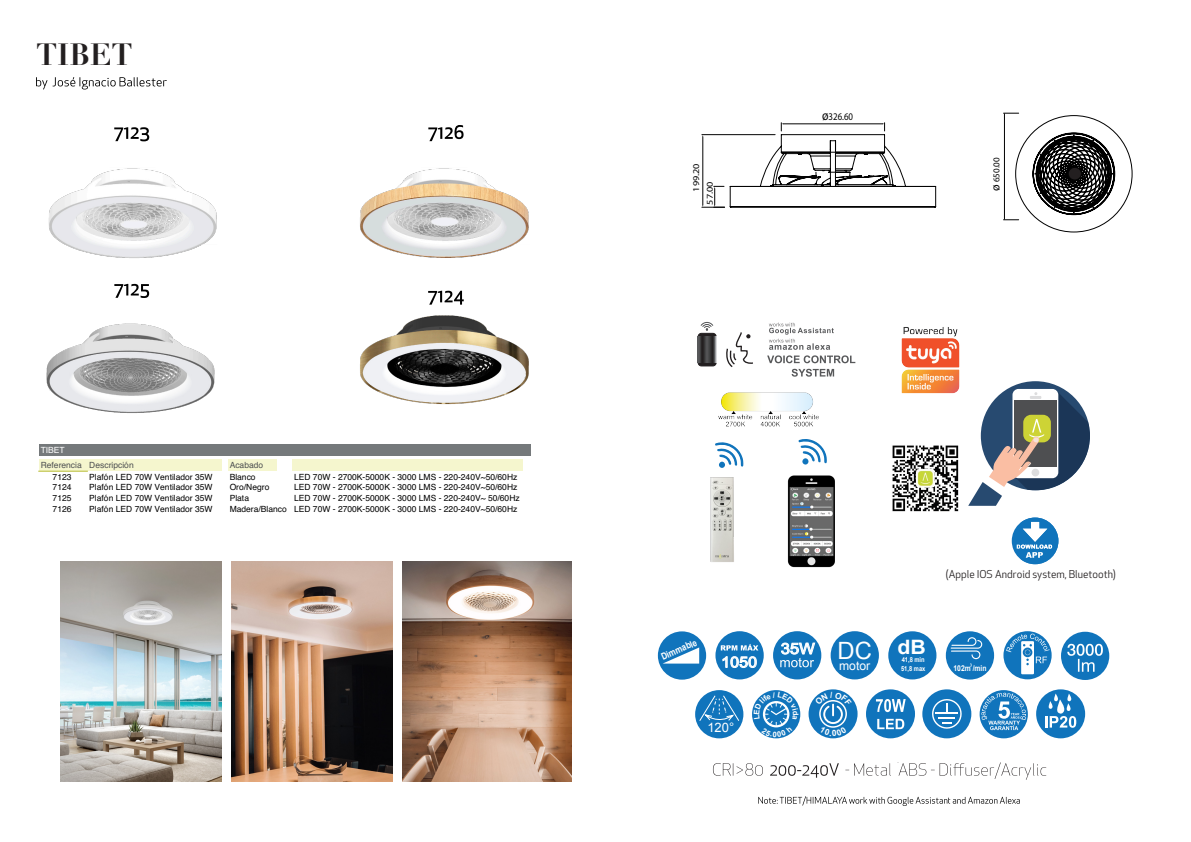
<style>
.page{position:relative;width:1191px;height:842px;background:#fff}
.page>*{position:absolute;margin:0;border:0;box-sizing:border-box;transform-origin:0 0}
.t1{font:700 30px "Didot";color:#231f20}
.t2{font:700 19.8px "Arial";color:#fff;scale:1.07 1}
.t3{font:15.2px "Arial";color:#fff;scale:1.09 1}
.t4{font:14.8px "Arial";color:#fff;scale:1.09 1}
.t5{font:12.9px "Arial";color:#fff}
.t6{font:12.2px "Arial";color:#fff}
.t7{font:12px "Myriad Pro";color:#030303}
.t8{font:10.6px "Apex New";color:#231f20}
.t9{font:10.2px "Myriad Pro";color:#030303;scale:.87 1}
.t10{font:700 9.5px "Arial";color:#fff;scale:.84 1}
.t11{font:9px "Myriad Pro";color:#030303}
.t12{font:8.9px "Myriad Pro";color:#030303;scale:1.15 1}
.t13{font:8.5px/10.8px "Helvetica";color:#000001}
.t14{font:8.5px/15.4px "Helvetica";color:#4d4f51}
.t15{font:700 8px "Arial";color:#fff;scale:.84 1}
.t16{font:700 6.8px/8.2px "Arial";color:#fff;scale:.84 1}
.s1{color:#fff}
.s2{color:#4d4f51}
.s3{font-size:13.6px}
.s4{font-size:23.8px}
</style>
<div class="page">
<svg style="left:36px;top:77px;width:131px;height:12px"></svg>
<img style="left:360px;top:315px;width:169px;height:90px">
<img style="left:48px;top:168px;width:169px;height:90px">
<img style="left:46px;top:323px;width:169px;height:90px">
<img style="left:360px;top:168px;width:169px;height:90px">
<svg style="left:114px;top:127px;width:35px;height:14px"></svg>
<svg style="left:114px;top:284px;width:35px;height:14px"></svg>
<svg style="left:428px;top:291px;width:36px;height:14px"></svg>
<svg style="left:428px;top:125px;width:35px;height:16px"></svg>
<img style="left:718px;top:392px;width:101px;height:35px">
<img style="left:710px;top:477px;width:24px;height:85px">
<img style="left:787px;top:475px;width:48px;height:93px">
<svg style="left:1011px;top:518px;width:47px;height:46px"></svg>
<img style="left:1020px;top:518px;width:38px;height:46px">
<img style="left:1025px;top:552px;width:18px;height:6px">
<svg style="left:1016px;top:522px;width:36px;height:27px"></svg>
<svg style="left:980px;top:381px;width:110px;height:109px"></svg>
<svg style="left:968px;top:391px;width:122px;height:115px"></svg>
<img style="left:892px;top:445px;width:67px;height:67px">
<svg style="left:714px;top:442px;width:30px;height:95px"></svg>
<svg style="left:797px;top:439px;width:30px;height:94px"></svg>
<img style="left:901px;top:327px;width:59px;height:67px">
<svg style="left:713px;top:762px;width:333px;height:18px"></svg>
<svg style="left:979px;top:690px;width:49px;height:48px"></svg>
<div style="left:695px;top:690px;width:48px;height:48px;background:#1074bc;border-radius:50%"></div>
<svg style="left:698px;top:695px;width:42px;height:26px"></svg>
<svg style="left:922px;top:689px;width:49px;height:49px"></svg>
<svg style="left:1036px;top:689px;width:49px;height:49px"></svg>
<div style="left:773px;top:631px;width:48px;height:48px;background:#1074bc;border-radius:50%"></div>
<svg style="left:780px;top:658px;width:34px;height:9px"></svg>
<div style="left:658px;top:631px;width:48px;height:49px;background:#1074bc;border-radius:50%"></div>
<svg style="left:663px;top:647px;width:36px;height:17px"></svg>
<div style="left:1003px;top:631px;width:48px;height:48px;background:#1074bc;border-radius:50%"></div>
<div style="left:1021px;top:641px;width:13px;height:33px;background:#fff"></div>
<svg style="left:1006px;top:634px;width:43px;height:31px"></svg>
<div style="left:830px;top:631px;width:49px;height:48px;background:#1074bc;border-radius:50%"></div>
<svg style="left:715px;top:631px;width:48px;height:48px"></svg>
<div style="left:888px;top:631px;width:48px;height:48px;background:#1074bc;border-radius:50%"></div>
<div style="left:945px;top:631px;width:49px;height:48px;background:#1074bc;border-radius:50%"></div>
<svg style="left:950px;top:637px;width:32px;height:30px"></svg>
<svg style="left:1061px;top:632px;width:48px;height:48px"></svg>
<svg style="left:866px;top:689px;width:49px;height:49px"></svg>
<svg style="left:698px;top:333px;width:18px;height:33px"></svg>
<svg style="left:726px;top:332px;width:27px;height:35px"></svg>
<svg style="left:700px;top:322px;width:14px;height:9px"></svg>
<div style="left:698px;top:333px;width:18px;height:33px;border:1px solid #231f20;border-radius:3px"></div>
<svg style="left:791px;top:369px;width:43px;height:8px"></svg>
<svg style="left:767px;top:323px;width:88px;height:40px"></svg>
<svg style="left:698px;top:337px;width:18px;height:25px"></svg>
<svg style="left:1003px;top:113px;width:129px;height:119px"></svg>
<div style="left:1068px;top:167px;width:13px;height:13px;background:#231f20;border-radius:50%"></div>
<div style="left:1068px;top:167px;width:13px;height:13px;border:1px solid #030303;border-radius:50%"></div>
<svg style="left:702px;top:123px;width:234px;height:85px"></svg>
<img style="left:61px;top:561px;width:161px;height:220px">
<img style="left:231px;top:561px;width:161px;height:220px">
<img style="left:402px;top:561px;width:169px;height:220px">
<svg style="left:758px;top:796px;width:261px;height:10px"></svg>
<div style="left:87px;top:460px;width:135px;height:11px;background:#f5f6ce"></div>
<div style="left:39px;top:460px;width:48px;height:11px;background:#f5f6ce"></div>
<hr style="left:39px;top:471px;width:48px;height:1px;background:#b7bb31">
<div style="left:39px;top:444px;width:491px;height:12px;background:#75797b"></div>
<div style="left:228px;top:460px;width:49px;height:11px;background:#f5f6ce"></div>
<div style="left:292px;top:460px;width:230px;height:11px;background:#f5f6ce"></div>
<svg style="left:752px;top:690px;width:48px;height:48px"></svg>
<svg style="left:808px;top:689px;width:49px;height:49px"></svg>
<p class="t1" style="left:36px;top:36px;width:98px">TIBET</p>
<p class="t14" style="left:41px;top:443px;width:94px"><span class="s1">TIBET<br></span>Referencia Descripción</p>
<p class="t13" style="left:53px;top:471px;width:20px">7123</p>
<p class="t13" style="left:89px;top:471px;width:125px">Plafón LED 70W Ventilador 35W</p>
<p class="t13" style="left:53px;top:482px;width:20px">7124</p>
<p class="t13" style="left:89px;top:482px;width:125px">Plafón LED 70W Ventilador 35W</p>
<p class="t13" style="left:53px;top:493px;width:20px">7125</p>
<p class="t13" style="left:89px;top:493px;width:125px">Plafón LED 70W Ventilador 35W</p>
<p class="t13" style="left:53px;top:503px;width:20px">7126</p>
<p class="t13" style="left:89px;top:503px;width:125px">Plafón LED 70W Ventilador 35W</p>
<p class="t13" style="left:230px;top:460px;width:59px"><span class="s2">Acabado<br></span>Blanco<br>Oro/Negro<br>Plata<br>Madera/Blanco</p>
<p class="t13" style="left:294px;top:471px;width:227px">LED 70W - 2700K-5000K - 3000 LMS - 220-240V~50/60Hz LED 70W - 2700K-5000K - 3000 LMS - 220-240V~50/60Hz LED 70W - 2700K-5000K - 3000 LMS - 220-240V~ 50/60Hz LED 70W - 2700K-5000K - 3000 LMS - 220-240V~50/60Hz</p>
<p class="t12" style="left:691px;top:192px;width:26px;rotate:-90deg">199.20</p>
<p class="t12" style="left:704px;top:205px;width:22px;rotate:-90deg">57.00</p>
<p class="t9" style="left:822px;top:110px;width:37px"><span class="s3">ø</span>326.60</p>
<p class="t11" style="left:991px;top:182px;width:26px;rotate:-90deg">650.00</p>
<h3 class="t7" style="left:988px;top:191px;width:8px;rotate:-90deg">ø</h3>
<p class="t10" style="left:659px;top:651px;width:47px;rotate:-24deg">Dimmable</p>
<h3 class="t3" style="left:780px;top:639px;width:85px">35W <span class="s4">DC</span></h3>
<h3 class="t4" style="left:721px;top:652px;width:34px">1050</h3>
<h3 class="t6" style="left:839px;top:658px;width:33px">motor</h3>
<h3 class="t5" style="left:707px;top:719px;width:28px">120°</h3>
<p class="t8" style="left:946px;top:567px;width:171px">(Apple IOS Android system, Bluetooth)</p>
<h2 class="t2" style="left:897px;top:633px;width:28px">dB</h2>
<p class="t16" style="left:901px;top:656px;width:30px">41,8 min<br>51,8 max</p>
<p class="t15" style="left:953px;top:663px;width:41px">102m /min</p>
</div>
